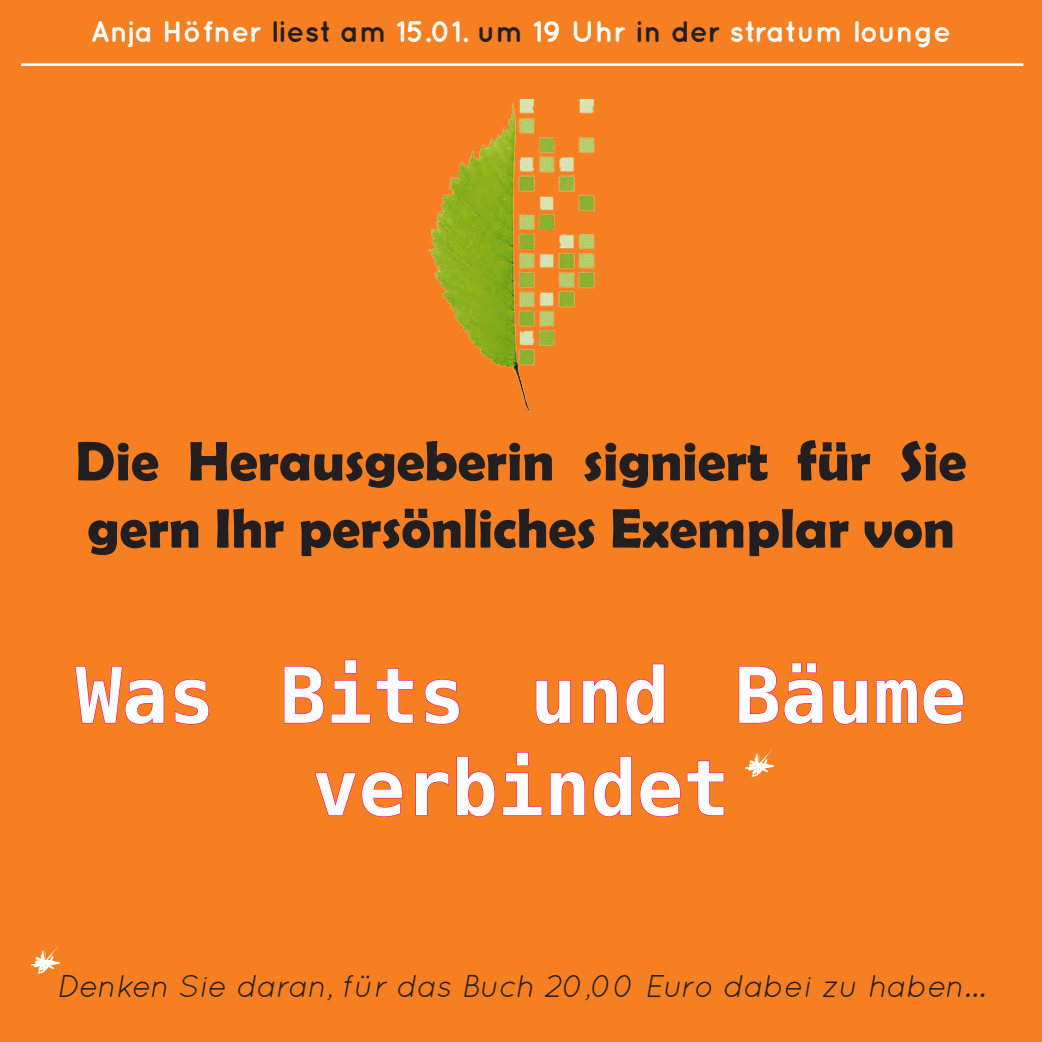
<style>
.page{position:relative;width:1042px;height:1042px;background:#f57f21}
.page>*{position:absolute;margin:0;border:0;box-sizing:border-box;transform-origin:0 0}
.t1{font:700 77px/92.4px "Bitstream Vera Sans Mono";color:#fff;text-align:center}
.t2{font:700 56px/67.2px "Berlin Sans FB Demi";color:#231f20}
.t3{font:italic 31.5px "Quicksand";color:#231f20}
.t4{font:700 29.75px "Quicksand";color:#fff}
.s1{color:#231f20}
</style>
<div class="page">
<svg style="left:75px;top:666px;width:89px;height:59px;background:#f3702d"></svg>
<svg style="left:174px;top:679px;width:35px;height:46px;background:#f36e2f"></svg>
<svg style="left:284px;top:666px;width:40px;height:58px;background:#f36e2e"></svg>
<svg style="left:331px;top:659px;width:83px;height:65px;background:#f47429"></svg>
<svg style="left:424px;top:679px;width:36px;height:46px;background:#f36e2e"></svg>
<svg style="left:535px;top:680px;width:36px;height:45px;background:#f36d2f"></svg>
<svg style="left:582px;top:679px;width:36px;height:45px;background:#f36d2f"></svg>
<svg style="left:625px;top:663px;width:40px;height:62px;background:#f4712c"></svg>
<svg style="left:738px;top:662px;width:85px;height:63px;background:#f3702d"></svg>
<svg style="left:832px;top:680px;width:36px;height:45px;background:#f36d2f"></svg>
<svg style="left:876px;top:679px;width:88px;height:46px;background:#f36d2f"></svg>
<svg style="left:314px;top:771px;width:89px;height:46px;background:#f4712c"></svg>
<svg style="left:415px;top:771px;width:34px;height:45px;background:#f4712b"></svg>
<svg style="left:456px;top:756px;width:39px;height:61px;background:#f3702c"></svg>
<svg style="left:502px;top:752px;width:40px;height:64px;background:#f4732a"></svg>
<svg style="left:550px;top:771px;width:35px;height:45px;background:#f36d2f"></svg>
<svg style="left:593px;top:756px;width:39px;height:61px;background:#f3702c"></svg>
<svg style="left:639px;top:760px;width:85px;height:57px;background:#f4732a"></svg>
<svg style="left:31px;top:946px;width:29px;height:27px"></svg>
<hr style="left:21px;top:63px;width:1002px;height:3px;background:#fff">
<svg style="left:744px;top:749px;width:30px;height:28px"></svg>
<img style="left:429px;top:99px;width:183px;height:313px">
<p class="t4" style="left:91px;top:14px;width:862px">Anja Höfner <span class="s1">liest am</span> 15.01. <span class="s1">um</span> 19 Uhr <span class="s1">in der</span> stratum lounge</p>
<p class="t2" style="left:76px;top:426px;width:892px">Die Herausgeberin signiert für Sie gern Ihr persönliches Exemplar von</p>
<p class="t1" style="left:76px;top:650px;width:892px">Was Bits und Bäume verbindet</p>
<p class="t3" style="left:57px;top:968px;width:930px">Denken Sie daran, für das Buch 20,00 Euro dabei zu haben...</p>
</div>
